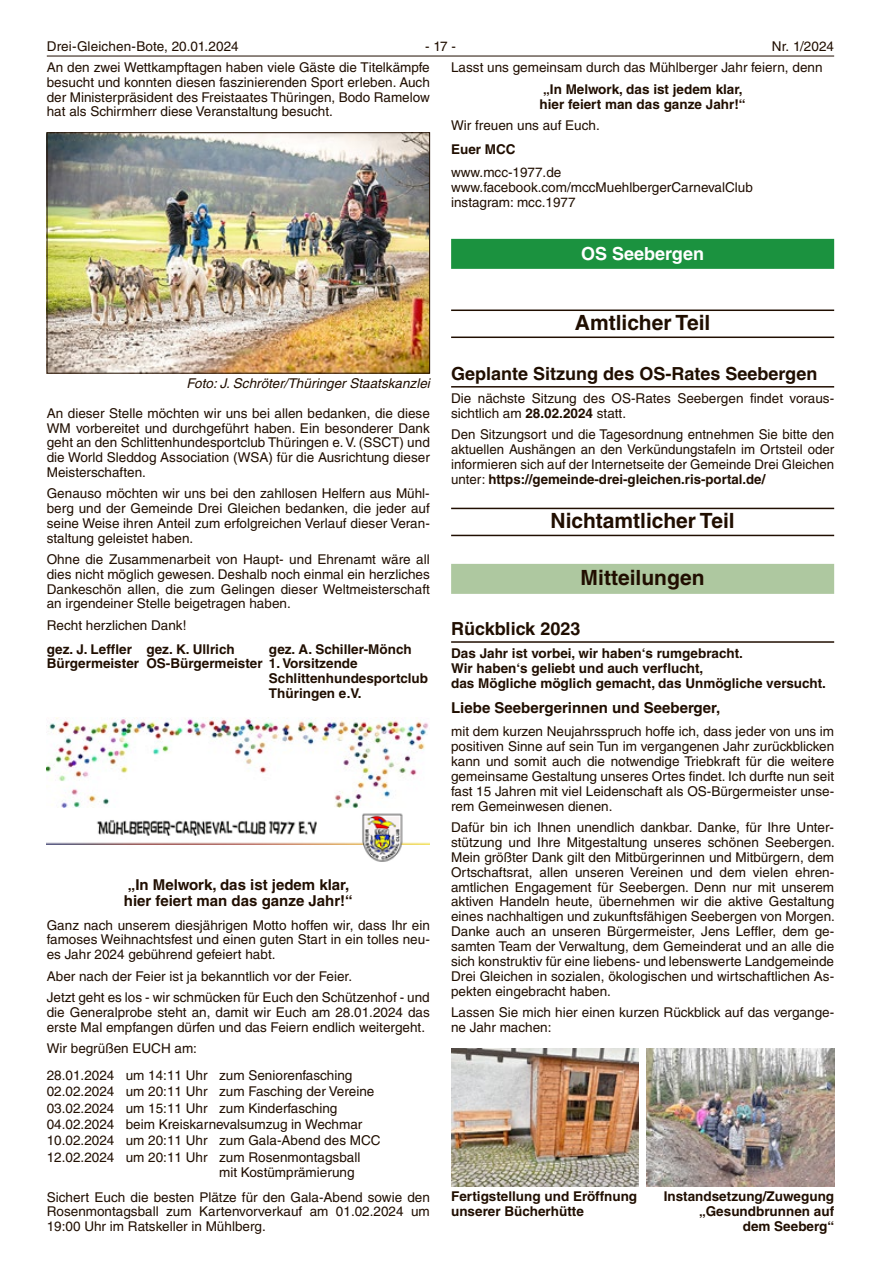
<style>
.page{position:relative;width:881px;height:1263px;background:#fff}
.page>*{position:absolute;margin:0;border:0;box-sizing:border-box;transform-origin:0 0}
.t1{font:700 21px "Helvetica LT";color:#200e00}
.t2{font:700 18px "Helvetica LT";color:#200e00}
.t3{font:700 18px "Helvetica LT";color:#fff}
.t4{font:700 15px/16.4px "Helvetica LT";color:#200e00}
.t5{font:13.5px/14.9px "Helvetica LT";color:#200e00}
.t6{font:700 13.5px/14.9px "Helvetica LT";color:#200e00}
.t7{font:italic 13.5px "Helvetica LT";color:#200e00}
.s1{font-weight:700}
</style>
<div class="page">
<hr style="left:47px;top:56px;width:786px;height:1px;background:#200e00">
<div style="left:451px;top:239px;width:382px;height:30px;background:#1b923f"></div>
<hr style="left:451px;top:309px;width:382px;height:2px;background:#200e00">
<hr style="left:451px;top:336px;width:382px;height:2px;background:#200e00">
<hr style="left:451px;top:386px;width:382px;height:2px;background:#200e00">
<hr style="left:451px;top:508px;width:382px;height:1px;background:#200e00">
<hr style="left:451px;top:535px;width:382px;height:1px;background:#200e00">
<div style="left:451px;top:564px;width:382px;height:30px;background:#aec8a0"></div>
<hr style="left:451px;top:641px;width:382px;height:2px;background:#200e00">
<img style="left:451px;top:1048px;width:187px;height:138px">
<img style="left:646px;top:1048px;width:187px;height:138px">
<img style="left:49px;top:134px;width:378px;height:237px">
<div style="left:47px;top:132px;width:382px;height:241px;border:1px solid #200e00"></div>
<img style="left:47px;top:717px;width:382px;height:145px">
<p class="t5" style="left:47px;top:39px;width:193px">Drei-Gleichen-Bote, 20.01.2024</p>
<p class="t5" style="left:425px;top:39px;width:32px">- 17 -</p>
<p class="t5" style="left:451px;top:35px;width:384px;line-height:21.3px;text-indent:321px">Nr. 1/2024<br>Lasst uns gemeinsam durch das Mühlberger Jahr feiern, denn</p>
<p class="t6" style="left:539px;top:81px;width:207px">„In Melwork, das ist jedem klar, hier feiert man das ganze Jahr!“</p>
<p class="t5" style="left:451px;top:118px;width:150px">Wir freuen uns auf Euch.</p>
<p class="t6" style="left:451px;top:141px;width:66px">Euer MCC</p>
<p class="t5" style="left:451px;top:165px;width:303px">www.mcc-1977.de www.facebook.com/mccMuehlbergerCarnevalClub instagram: mcc.1977</p>
<h2 class="t3" style="left:581px;top:243px;width:124px">OS Seebergen</h2>
<p class="t5" style="left:47px;top:60px;width:384px;text-align:justify">An den zwei Wettkampftagen haben viele Gäste die Titelkämpfe besucht und konnten diesen faszinierenden Sport erleben. Auch der Ministerpräsident des Freistaates Thüringen, Bodo Ramelow hat als Schirmherr diese Veranstaltung besucht.</p>
<p class="t7" style="left:186px;top:376px;width:245px">Foto: J. Schröter/Thüringer Staatskanzlei</p>
<p class="t5" style="left:47px;top:406px;width:384px;text-align:justify">An dieser Stelle möchten wir uns bei allen bedanken, die diese WM vorbereitet und durchgeführt haben. Ein besonderer Dank geht an den Schlittenhundesportclub Thüringen e. V. (SSCT) und die World Sleddog Association (WSA) für die Ausrichtung dieser Meisterschaften.</p>
<p class="t5" style="left:47px;top:486px;width:384px;text-align:justify">Genauso möchten wir uns bei den zahllosen Helfern aus Mühl&shy;berg und der Gemeinde Drei Gleichen bedanken, die jeder auf seine Weise ihren Anteil zum erfolgreichen Verlauf dieser Veran&shy;staltung geleistet haben.</p>
<p class="t5" style="left:47px;top:552px;width:384px;text-align:justify">Ohne die Zusammenarbeit von Haupt- und Ehrenamt wäre all dies nicht möglich gewesen. Deshalb noch einmal ein herzliches Dankeschön allen, die zum Gelingen dieser Weltmeisterschaft an irgendeiner Stelle beigetragen haben.</p>
<p class="t5" style="left:47px;top:618px;width:141px">Recht herzlichen Dank!</p>
<p class="t6" style="left:47px;top:641px;width:94px">gez. J. Leffler<br>Bürgermeister</p>
<p class="t6" style="left:146px;top:641px;width:118px">gez. K. Ullrich<br>OS-Bürgermeister</p>
<p class="t6" style="left:269px;top:641px;width:144px">gez. A. Schiller-Mönch</p>
<p class="t6" style="left:269px;top:656px;width:160px">1. Vorsitzende<br>Schlittenhundesportclub<br>Thüringen e.V.</p>
<p class="t4" style="left:124px;top:876px;width:230px">„In Melwork, das ist jedem klar, hier feiert man das ganze Jahr!“</p>
<p class="t5" style="left:47px;top:917px;width:384px;text-align:justify">Ganz nach unserem diesjährigen Motto hoffen wir, dass Ihr ein famoses Weihnachtsfest und einen guten Start in ein tolles neu&shy;es Jahr 2024 gebührend gefeiert habt.</p>
<p class="t5" style="left:47px;top:965px;width:384px;line-height:21.5px">Aber nach der Feier ist ja bekanntlich vor der Feier.<br>Jetzt geht es los - wir schmücken für Euch den Schützenhof - und</p>
<p class="t5" style="left:47px;top:1005px;width:384px">die Generalprobe steht an, damit wir Euch am 28.01.2024 das erste Mal empfangen dürfen und das Feiern endlich weitergeht.</p>
<p class="t5" style="left:47px;top:1035px;width:307px;line-height:26.2px">Wir begrüßen EUCH am:<br>28.01.2024 um 14:11 Uhr zum Seniorenfasching</p>
<p class="t5" style="left:47px;top:1083px;width:335px;line-height:16.5px">02.02.2024 um 20:11 Uhr zum Fasching der Vereine 03.02.2024 um 15:11 Uhr zum Kinderfasching 04.02.2024 beim Kreiskarnevalsumzug in Wechmar 10.02.2024 um 20:11 Uhr zum Gala-Abend des MCC 12.02.2024 um 20:11 Uhr zum Rosenmontagsball</p>
<p class="t5" style="left:47px;top:1159px;width:384px;line-height:24.9px;text-indent:172px">mit Kostümprämierung<br>Sichert Euch die besten Plätze für den Gala-Abend sowie den</p>
<p class="t5" style="left:47px;top:1204px;width:384px">Rosenmontagsball zum Kartenvorverkauf am 01.02.2024 um<br>19:00 Uhr im Ratskeller in Mühlberg.</p>
<h1 class="t1" style="left:574px;top:310px;width:137px">Amtlicher Teil</h1>
<h2 class="t2" style="left:451px;top:362px;width:368px">Geplante Sitzung des OS-Rates Seebergen</h2>
<p class="t5" style="left:451px;top:391px;width:384px">Die nächste Sitzung des OS-Rates Seebergen findet voraus&shy;sichtlich am <span class="s1">28.02.2024</span> statt.</p>
<p class="t5" style="left:451px;top:427px;width:384px;text-align:justify">Den Sitzungsort und die Tagesordnung entnehmen Sie bitte den aktuellen Aushängen an den Verkündungstafeln im Ortsteil oder informieren sich auf der Internetseite der Gemeinde Drei Gleichen unter: <span class="s1">https://gemeinde-drei-gleichen.ris-portal.de/</span></p>
<h1 class="t1" style="left:550px;top:508px;width:186px">Nichtamtlicher Teil</h1>
<h1 class="t1" style="left:580px;top:565px;width:125px">Mitteilungen</h1>
<h2 class="t2" style="left:451px;top:617px;width:131px">Rückblick 2023</h2>
<p class="t6" style="left:451px;top:646px;width:376px">Das Jahr ist vorbei, wir haben‘s rumgebracht.<br>Wir haben‘s geliebt und auch verflucht,<br>das Mögliche möglich gemacht, das Unmögliche versucht.</p>
<p class="t4" style="left:451px;top:699px;width:271px">Liebe Seebergerinnen und Seeberger,</p>
<p class="t5" style="left:451px;top:724px;width:384px;text-align:justify">mit dem kurzen Neujahrsspruch hoffe ich, dass jeder von uns im positiven Sinne auf sein Tun im vergangenen Jahr zurückblicken kann und somit auch die notwendige Triebkraft für die weitere gemeinsame Gestaltung unseres Ortes findet. Ich durfte nun seit fast 15 Jahren mit viel Leidenschaft als OS-Bürgermeister unse&shy;rem Gemeinwesen dienen.</p>
<p class="t5" style="left:451px;top:820px;width:385px;text-align:justify">Dafür bin ich Ihnen unendlich dankbar. Danke, für Ihre Unter&shy;stützung und Ihre Mitgestaltung unseres schönen Seebergen.<br>Mein größter Dank gilt den Mitbürgerinnen und Mitbürgern, dem Ortschaftsrat, allen unseren Vereinen und dem vielen ehren&shy;amtlichen Engagement für Seebergen. Denn nur mit unserem aktiven Handeln heute, übernehmen wir die aktive Gestaltung eines nachhaltigen und zukunftsfähigen Seebergen von Morgen.<br>Danke auch an unseren Bürgermeister, Jens Leffler, dem ge&shy;samten Team der Verwaltung, dem Gemeinderat und an alle die sich konstruktiv für eine liebens- und lebenswerte Landgemeinde Drei Gleichen in sozialen, ökologischen und wirtschaftlichen As&shy;pekten eingebracht haben.</p>
<p class="t5" style="left:451px;top:1005px;width:384px">Lassen Sie mich hier einen kurzen Rückblick auf das vergange&shy;ne Jahr machen:</p>
<p class="t6" style="left:451px;top:1189px;width:187px">Fertigstellung und Eröffnung</p>
<p class="t6" style="left:663px;top:1189px;width:172px">Instandsetzung/Zuwegung</p>
<p class="t6" style="left:451px;top:1204px;width:134px">unserer Bücherhütte</p>
<p class="t6" style="left:698px;top:1204px;width:137px;text-align:right">„Gesundbrunnen auf dem Seeberg“</p>
</div>
